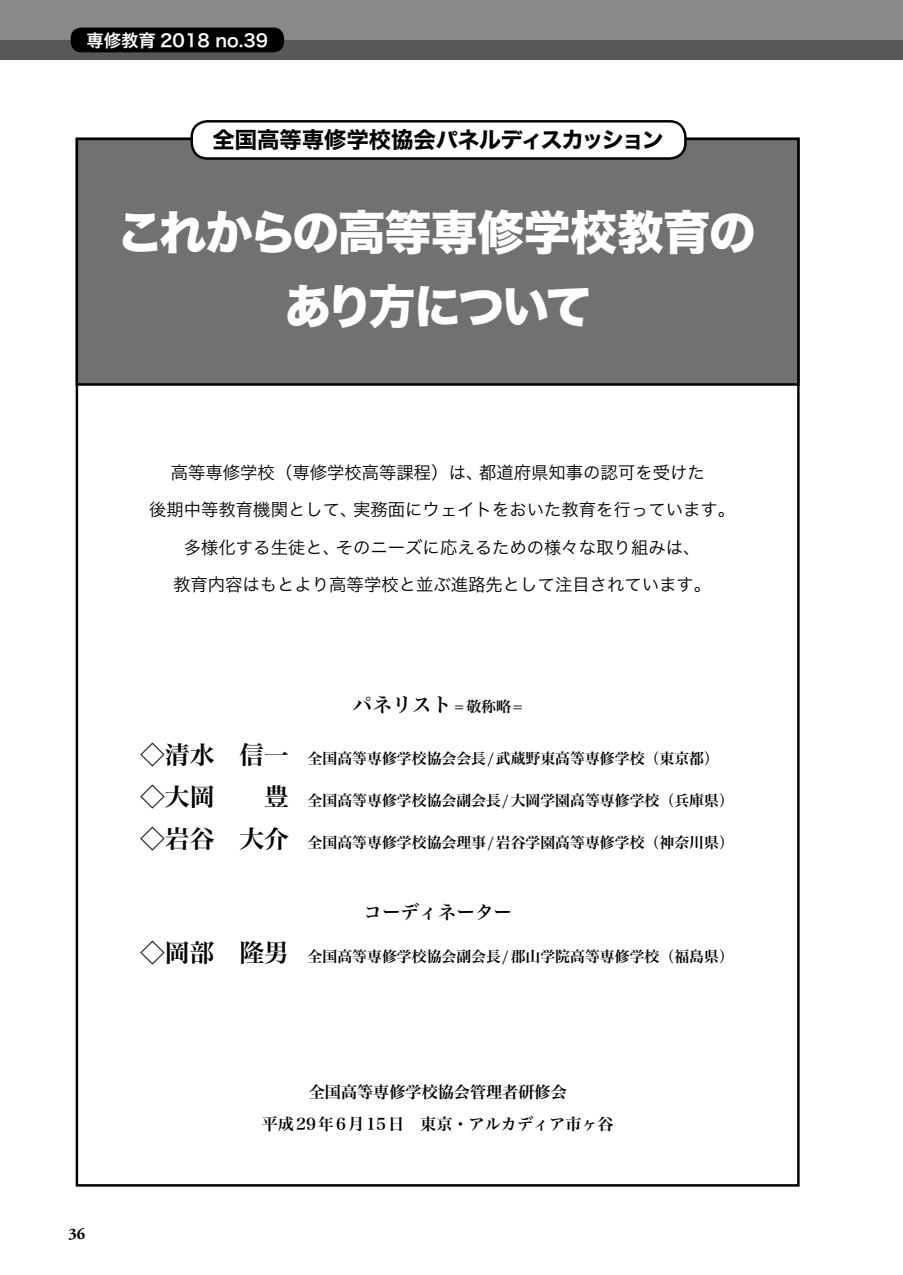
<style>
.page{position:relative;width:903px;height:1275px;background:#fff}
.page>*{position:absolute;margin:0;border:0;box-sizing:border-box;transform-origin:0 0}
.t1{font:47.07px/74.4px "Hiragino Sans W8";letter-spacing:-.025em;color:#fff;text-align:center}
.t2{font:22.4px "Hiragino Sans W7";letter-spacing:-.02em;color:#000}
.t3{font:19.78px "Hira Min Pro W6";color:#000}
.t4{font:18.55px "Hira Min Pro W6";color:#000}
.t5{font:17.32px/37.3px "Hira Kaku Pro W3";color:#000;text-align:center}
.t6{font:17.32px "Hira Kaku Pro N W6";color:#fff}
.t7{font:16.1px/32.2px "Hira Min Pro W6";color:#000;text-align:center}
.t8{font:700 16.1px "Adobe Garamond Pro";color:#000}
.t9{font:14.88px "Hira Min Pro W6";color:#000}
.s1{font-size:14.88px}
.s2{font-size:24.85px}
</style>
<div class="page">
<div style="left:0;top:0;width:903px;height:60px;background:#898989"></div>
<div style="left:0;top:40px;width:903px;height:20px;background:#595757"></div>
<div style="left:71px;top:28px;width:213px;height:24px;background:#000;border-radius:10px"></div>
<div style="left:77px;top:139px;width:721px;height:245px;background:#727171"></div>
<div style="left:76px;top:138px;width:723px;height:248px;border:2px solid #000"></div>
<div style="left:192px;top:121px;width:493px;height:37px;background:#fff;border-radius:16px"></div>
<div style="left:190px;top:120px;width:497px;height:40px;border:2px solid #000;border-radius:16px"></div>
<p class="t6" style="left:86px;top:25px;width:183px">専修教育 2018 no.39</p>
<h2 class="t2" style="left:213px;top:122px;width:453px">全国高等専修学校協会パネルディスカッション</h2>
<h1 class="t1" style="left:116px;top:196px;width:641px">これからの高等専修学校教育のあり方について</h1>
<p class="t5" style="left:149px;top:453px;width:587px">高等専修学校（専修学校高等課程）は、都道府県知事の認可を受けた<br>後期中等教育機関として、実務面にウェイトをおいた教育を行っています。多様化する生徒と、そのニーズに応えるための様々な取り組みは、<br>教育内容はもとより高等学校と並ぶ進路先として注目されています。</p>
<h3 class="t3" style="left:353px;top:687px;width:172px">パネリスト <span class="s1">=敬称略=</span></h3>
<p class="t9" style="left:140px;top:745px;width:580px"><span class="s2">◇清水　信一</span> 全国高等専修学校協会会長 /武蔵野東高等専修学校（東京都）</p>
<p class="t9" style="left:140px;top:787px;width:595px"><span class="s2">◇大岡　　豊</span> 全国高等専修学校協会副会長 /大岡学園高等専修学校（兵庫県）</p>
<p class="t9" style="left:140px;top:829px;width:595px"><span class="s2">◇岩谷　大介</span> 全国高等専修学校協会理事 /岩谷学園高等専修学校（神奈川県）</p>
<p class="t4" style="left:363px;top:896px;width:150px">コーディネーター</p>
<p class="t9" style="left:140px;top:943px;width:595px"><span class="s2">◇岡部　隆男</span> 全国高等専修学校協会副会長 /郡山学院高等専修学校（福島県）</p>
<p class="t8" style="left:69px;top:1224px;width:18px">36</p>
<p class="t7" style="left:262px;top:1075px;width:353px">全国高等専修学校協会管理者研修会<br>平成 29年 6月 15日　東京・アルカディア市ヶ谷</p>
</div>
